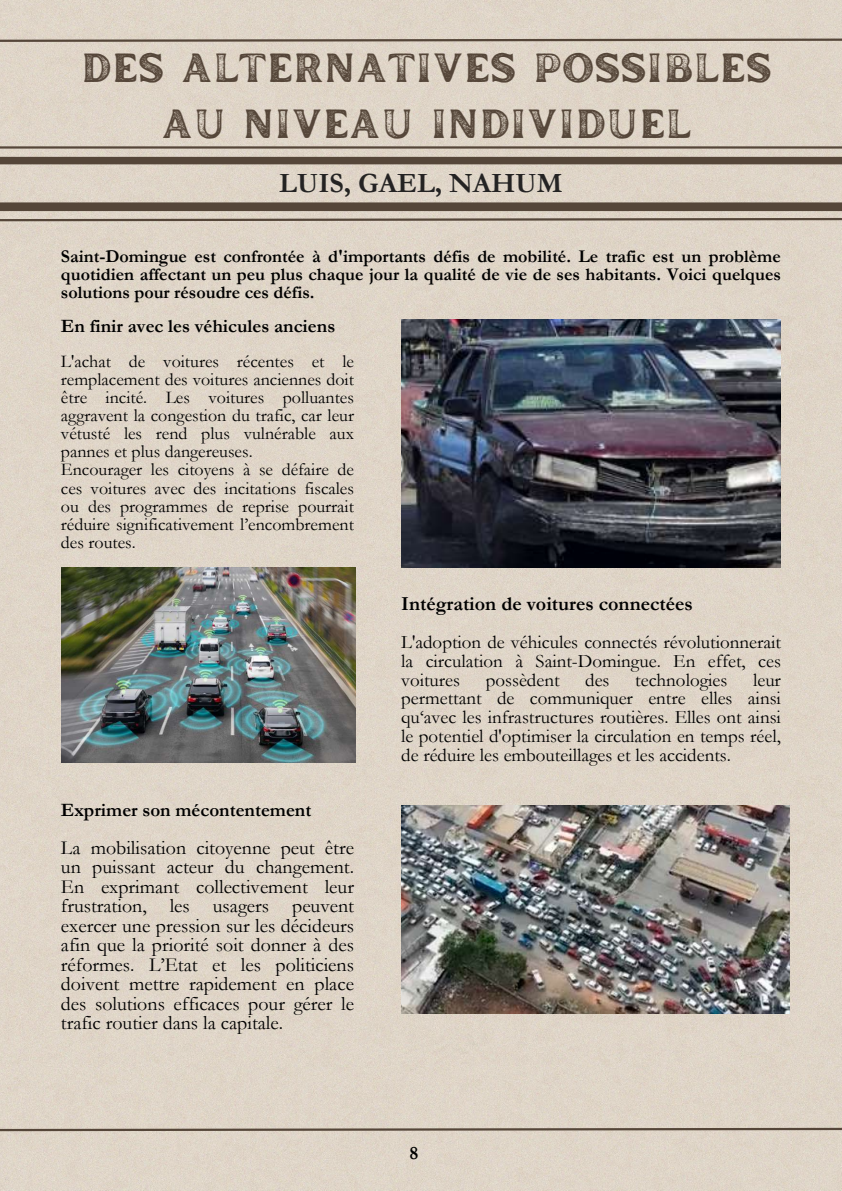
<style>
.page{position:relative;width:842px;height:1191px;background:#fff}
.page>*{position:absolute;margin:0;border:0;box-sizing:border-box;transform-origin:0 0}
.t1{font:40.7px/56.2px "Inlander Texture";color:#554639;text-align:center}
.t2{font:700 28.1px "Garamond";color:#242323}
.t3{font:700 20px "Garamond";color:#000}
.t4{font:19.9px/19.5px "Garamond";color:#000;text-align:justify}
.t5{font:19px/18.8px "Garamond";color:#000;text-align:justify}
.t6{font:700 19px "Garamond";color:#000}
.t7{font:18px/18px "Garamond";color:#000}
.t8{font:700 18px/18px "Garamond";color:#000;text-align:justify}
</style>
<div class="page">
<div style="left:0;top:0;width:842px;height:1190px;background:#dfd5c8"></div>
<svg style="left:0;top:37px;width:842px;height:6px;background:#aa9e91"></svg>
<div style="left:0;top:157px;width:842px;height:7px;background:#554639"></div>
<hr style="left:0;top:146px;width:842px;height:3px;background:#554639">
<div style="left:0;top:203px;width:842px;height:8px;background:#554639"></div>
<hr style="left:0;top:202px;width:842px;height:3px;background:#554639">
<img style="left:401px;top:320px;width:380px;height:247px">
<img style="left:62px;top:567px;width:293px;height:195px">
<img style="left:401px;top:805px;width:389px;height:208px">
<svg style="left:0;top:1126px;width:842px;height:6px;background:#aa9f91"></svg>
<svg style="left:0;top:217px;width:842px;height:5px;background:#a09487"></svg>
<h1 class="t1" style="left:81px;top:38px;width:692px">DES ALTERNATIVES POSSIBLES<br>AU NIVEAU INDIVIDUEL</h1>
<h2 class="t2" style="left:279px;top:167px;width:285px">LUIS, GAEL, NAHUM</h2>
<p class="t8" style="left:61px;top:248px;width:721px">Saint-Domingue est confrontée à d'importants défis de mobilité. Le trafic est un problème quotidien affectant un peu plus chaque jour la qualité de vie de ses habitants. Voici quelques solutions pour résoudre ces défis.</p>
<p class="t6" style="left:61px;top:316px;width:276px">En finir avec les véhicules anciens</p>
<p class="t7" style="left:61px;top:353px;width:295px">L'achat de voitures récentes et le remplacement des voitures anciennes doit être incité. Les voitures polluantes aggravent la congestion du trafic, car leur vétusté les rend plus vulnérable aux pannes et plus dangereuses.<br>Encourager les citoyens à se défaire de ces voitures avec des incitations fiscales ou des programmes de reprise pourrait réduire significativement l’encombrement des routes.</p>
<p class="t6" style="left:61px;top:799px;width:252px">Exprimer son mécontentement</p>
<p class="t4" style="left:61px;top:838px;width:295px">La mobilisation citoyenne peut être un puissant acteur du changement.<br>En exprimant collectivement leur frustration, les usagers peuvent exercer une pression sur les décideurs afin que la priorité soit donner à des réformes. L’Etat et les politiciens doivent mettre rapidement en place des solutions efficaces pour gérer le trafic routier dans la capitale.</p>
<p class="t3" style="left:401px;top:592px;width:293px">Intégration de voitures connectées</p>
<p class="t5" style="left:401px;top:633px;width:381px">L'adoption de véhicules connectés révolutionnerait la circulation à Saint-Domingue. En effet, ces voitures</p>
<p class="t5" style="left:486px;top:670px;width:75px">possèdent</p>
<p class="t5" style="left:585px;top:670px;width:26px">des</p>
<p class="t5" style="left:635px;top:670px;width:94px">technologies</p>
<p class="t5" style="left:401px;top:670px;width:381px;text-indent:352px">leur permettant de communiquer entre elles ainsi qu‘avec les infrastructures routières. Elles ont ainsi le potentiel d'optimiser la circulation en temps réel, de réduire les embouteillages et les accidents.</p>
<p class="t6" style="left:410px;top:1142px;width:10px">8</p>
</div>
